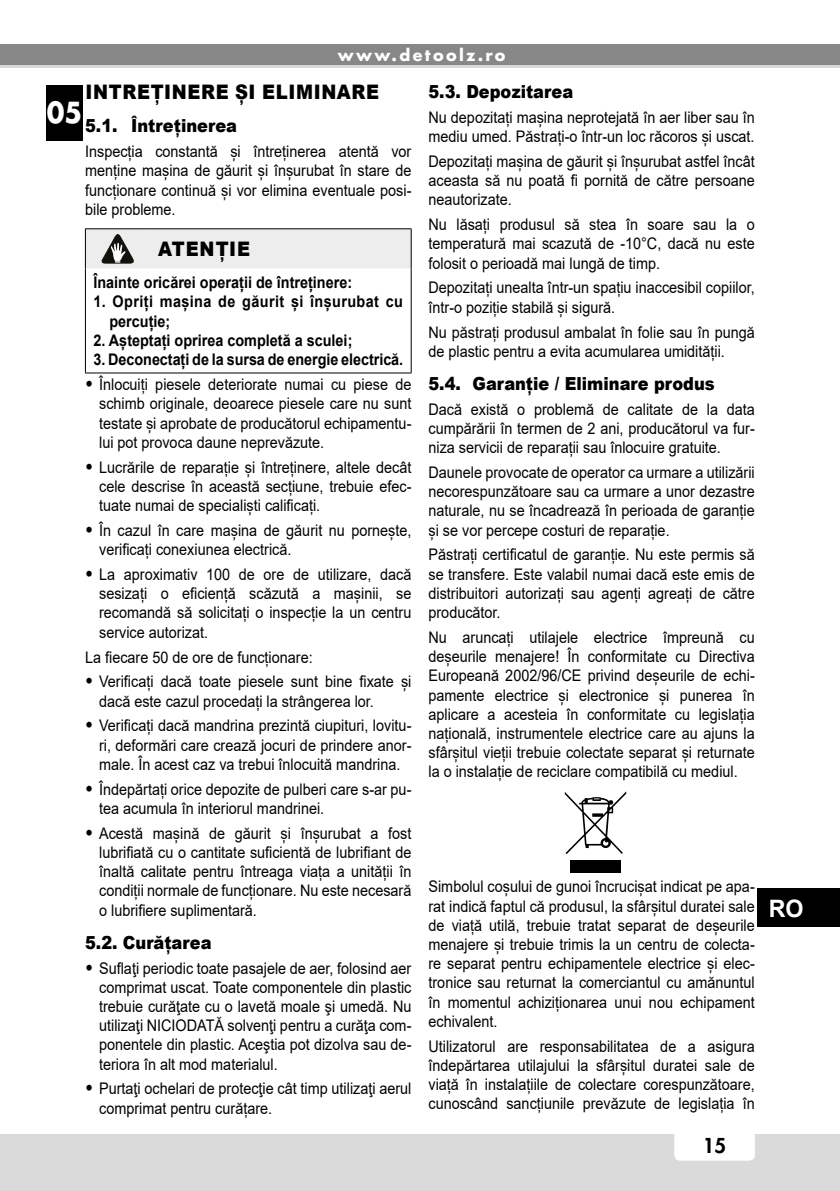
<style>
.page{position:relative;width:840px;height:1191px;background:#fff}
.page>*{position:absolute;margin:0;border:0;box-sizing:border-box;transform-origin:0 0}
.t1{font:700 28.2px "Futura";color:#fff;scale:.91 1}
.t2{font:700 24px "Arial";color:#fff}
.t3{font:700 20.4px "Arial";color:#010203}
.t4{font:900 20px "Arial";letter-spacing:.04em;color:#000;scale:.9 1}
.t5{font:800 20px "Futura";color:#000}
.t6{font:900 18px "Arial";color:#000;scale:.9 1}
.t7{font:16px/19.2px "Arial";color:#000;text-align:justify;scale:.9 1}
.t8{font:700 16px "Arial";color:#000;scale:.9 1}
.t9{font:700 16px/19.2px "Arial";letter-spacing:.025em;color:#000;scale:.9 1}
.t10{font:700 16px "Futura";letter-spacing:.15em;color:#fff}
.s1{font-weight:900;font-size:18px}
</style>
<div class="page">
<div style="left:0;top:1134px;width:839px;height:57px;background:#dadada"></div>
<div style="left:674px;top:1120px;width:80px;height:40px;background:#fff;border-radius:6px"></div>
<div style="left:0;top:44px;width:839px;height:24px;background:#878787"></div>
<hr style="left:0;top:65px;width:839px;height:3px;background:#dadada">
<div style="left:757px;top:888px;width:82px;height:39px;background:#000"></div>
<hr style="left:410px;top:268px;width:1px;height:105px;background:#000">
<hr style="left:85px;top:228px;width:65px;height:1px;background:#000">
<hr style="left:150px;top:228px;width:261px;height:1px;background:#000">
<hr style="left:85px;top:268px;width:1px;height:105px;background:#000">
<hr style="left:85px;top:373px;width:65px;height:1px;background:#000">
<hr style="left:150px;top:373px;width:261px;height:1px;background:#000">
<svg style="left:85px;top:229px;width:326px;height:39px;background:#e3e3e2"></svg>
<div style="left:46px;top:85px;width:37px;height:56px;background:#000"></div>
<svg style="left:564px;top:791px;width:62px;height:63px"></svg>
<div style="left:569px;top:860px;width:51px;height:13px;background:#000"></div>
<p class="t10" style="left:338px;top:44px;width:169px">www.detoolz.ro</p>
<p class="t4" style="left:85px;top:78px;width:25px">Intreținere</p>
<p class="t4" style="left:235px;top:78px;width:46px">și eliminare</p>
<p class="t6" style="left:85px;top:113px;width:170px">5.1. Întreținerea</p>
<p class="t7" style="left:85px;top:142px;width:364px">Inspecția constantă și întreținerea atentă vor menține mașina de găurit și înșurubat în stare de funcționare continuă și vor elimina eventuale posi&shy;bile probleme.</p>
<p class="t4" style="left:158px;top:234px;width:104px">ATENȚIE</p>
<p class="t8" style="left:93px;top:271px;width:289px">Înainte oricărei operații de întreținere:</p>
<p class="t9" style="left:109px;top:292px;width:327px;text-indent:-16px">1. Opriți mașina de găurit și înșurubat cu percuție;</p>
<p class="t8" style="left:93px;top:329px;width:289px">2. Așteptați oprirea completă a sculei;</p>
<p class="t8" style="left:93px;top:348px;width:345px">3. Deconectați de la sursa de energie electrică.</p>
<p class="t7" style="left:99px;top:375px;width:348px;text-indent:-14px"><span class="s1">•</span> Înlocuiți piesele deteriorate numai cu piese de schimb originale, deoarece piesele care nu sunt testate și aprobate de producătorul echipamentu&shy;lui pot provoca daune neprevăzute.</p>
<p class="t7" style="left:99px;top:457px;width:348px;text-indent:-14px"><span class="s1">•</span> Lucrările de reparație și întreținere, altele decât cele descrise în această secțiune, trebuie efec&shy;tuate numai de specialiști calificați.</p>
<p class="t7" style="left:99px;top:520px;width:348px;text-indent:-14px"><span class="s1">•</span> În cazul în care mașina de găurit nu pornește, verificați conexiunea electrică.</p>
<p class="t7" style="left:99px;top:564px;width:348px;text-indent:-14px"><span class="s1">•</span> La aproximativ 100 de ore de utilizare, dacă sesizați o eficiență scăzută a mașinii, se recomandă să solicitați o inspecție la un centru service autorizat.</p>
<p class="t7" style="left:85px;top:647px;width:254px">La fiecare 50 de ore de funcționare:</p>
<p class="t7" style="left:99px;top:672px;width:348px;text-indent:-14px"><span class="s1">•</span> Verificați dacă toate piesele sunt bine fixate și dacă este cazul procedați la strângerea lor.</p>
<p class="t7" style="left:99px;top:716px;width:348px;text-indent:-14px"><span class="s1">•</span> Verificați dacă mandrina prezintă ciupituri, lovitu&shy;ri, deformări care crează jocuri de prindere anor&shy;male. În acest caz va trebui înlocuită mandrina.</p>
<p class="t7" style="left:99px;top:779px;width:348px;text-indent:-14px"><span class="s1">•</span> Îndepărtați orice depozite de pulberi care s-ar pu&shy;tea acumula în interiorul mandrinei.</p>
<p class="t7" style="left:99px;top:823px;width:348px;text-indent:-14px"><span class="s1">•</span> Acestă mașină de găurit și înșurubat a fost lubrifiată cu o cantitate suficientă de lubrifiant de înaltă calitate pentru întreaga viața a unității în condiții normale de funcționare. Nu este necesară o lubrifiere suplimentară.</p>
<p class="t6" style="left:85px;top:929px;width:142px">5.2. Curățarea</p>
<p class="t7" style="left:99px;top:958px;width:348px;text-indent:-14px"><span class="s1">•</span> Suflaţi periodic toate pasajele de aer, folosind aer comprimat uscat. Toate componentele din plastic trebuie curăţate cu o lavetă moale şi umedă. Nu utilizaţi NICIODATĂ solvenţi pentru a curăţa com&shy;ponentele din plastic. Aceştia pot dizolva sau de&shy;teriora în alt mod materialul.</p>
<p class="t7" style="left:99px;top:1079px;width:348px;text-indent:-14px"><span class="s1">•</span> Purtaţi ochelari de protecţie cât timp utilizaţi aerul comprimat pentru curățare.</p>
<h1 class="t1" style="left:47px;top:93px;width:40px">05</h1>
<p class="t6" style="left:428px;top:78px;width:162px">5.3. Depozitarea</p>
<p class="t7" style="left:428px;top:107px;width:364px">Nu depozitați mașina neprotejată în aer liber sau în mediu umed. Păstrați-o într-un loc răcoros și uscat.</p>
<p class="t7" style="left:428px;top:152px;width:364px">Depozitați mașina de găurit și înșurubat astfel încât aceasta să nu poată fi pornită de către persoane neautorizate.</p>
<p class="t7" style="left:428px;top:215px;width:364px">Nu lăsați produsul să stea în soare sau la o temperatură mai scazută de -10°C, dacă nu este folosit o perioadă mai lungă de timp.</p>
<p class="t7" style="left:428px;top:278px;width:364px">Depozitați unealta într-un spațiu inaccesibil copiilor, într-o poziție stabilă și sigură.</p>
<p class="t7" style="left:428px;top:322px;width:364px">Nu păstrați produsul ambalat în folie sau în pungă de plastic pentru a evita acumularea umidității.</p>
<p class="t6" style="left:428px;top:370px;width:319px">5.4. Garanție / Eliminare produs</p>
<p class="t7" style="left:428px;top:399px;width:364px">Dacă există o problemă de calitate de la data cumpărării în termen de 2 ani, producătorul va fur&shy;niza servicii de reparații sau înlocuire gratuite.</p>
<p class="t7" style="left:428px;top:462px;width:364px">Daunele provocate de operator ca urmare a utilizării necorespunzătoare sau ca urmare a unor dezastre naturale, nu se încadrează în perioada de garanție și se vor percepe costuri de reparație.</p>
<p class="t7" style="left:428px;top:545px;width:364px">Păstrați certificatul de garanție. Nu este permis să se transfere. Este valabil numai dacă este emis de distribuitori autorizați sau agenți agreați de către producător.</p>
<p class="t7" style="left:428px;top:627px;width:364px">Nu aruncați utilajele electrice împreună cu deșeurile menajere! În conformitate cu Directiva Europeană 2002/96/CE privind deșeurile de echi&shy;pamente electrice și electronice și punerea în aplicare a acesteia în conformitate cu legislația națională, instrumentele electrice care au ajuns la sfârșitul vieții trebuie colectate separat și returnate la o instalație de reciclare compatibilă cu mediul.</p>
<p class="t3" style="left:678px;top:863px;width:42px">PAP</p>
<p class="t7" style="left:428px;top:877px;width:364px">Simbolul coșului de gunoi încrucișat indicat pe apa&shy;rat indică faptul că produsul, la sfârșitul duratei sale de viață utilă, trebuie tratat separat de deșeurile menajere și trebuie trimis la un centru de colecta&shy;re separat pentru echipamentele electrice și elec&shy;tronice sau returnat la comerciantul cu amănuntul în momentul achiziționarea unui nou echipament echivalent.</p>
<p class="t7" style="left:428px;top:1036px;width:364px">Utilizatorul are responsabilitatea de a asigura îndepărtarea utilajului la sfârșitul duratei sale de viață în instalațiile de colectare corespunzătoare, cunoscând sancțiunile prevăzute de legislația în</p>
<p class="t5" style="left:702px;top:1132px;width:25px">15</p>
<h2 class="t2" style="left:768px;top:891px;width:36px">RO</h2>
</div>
